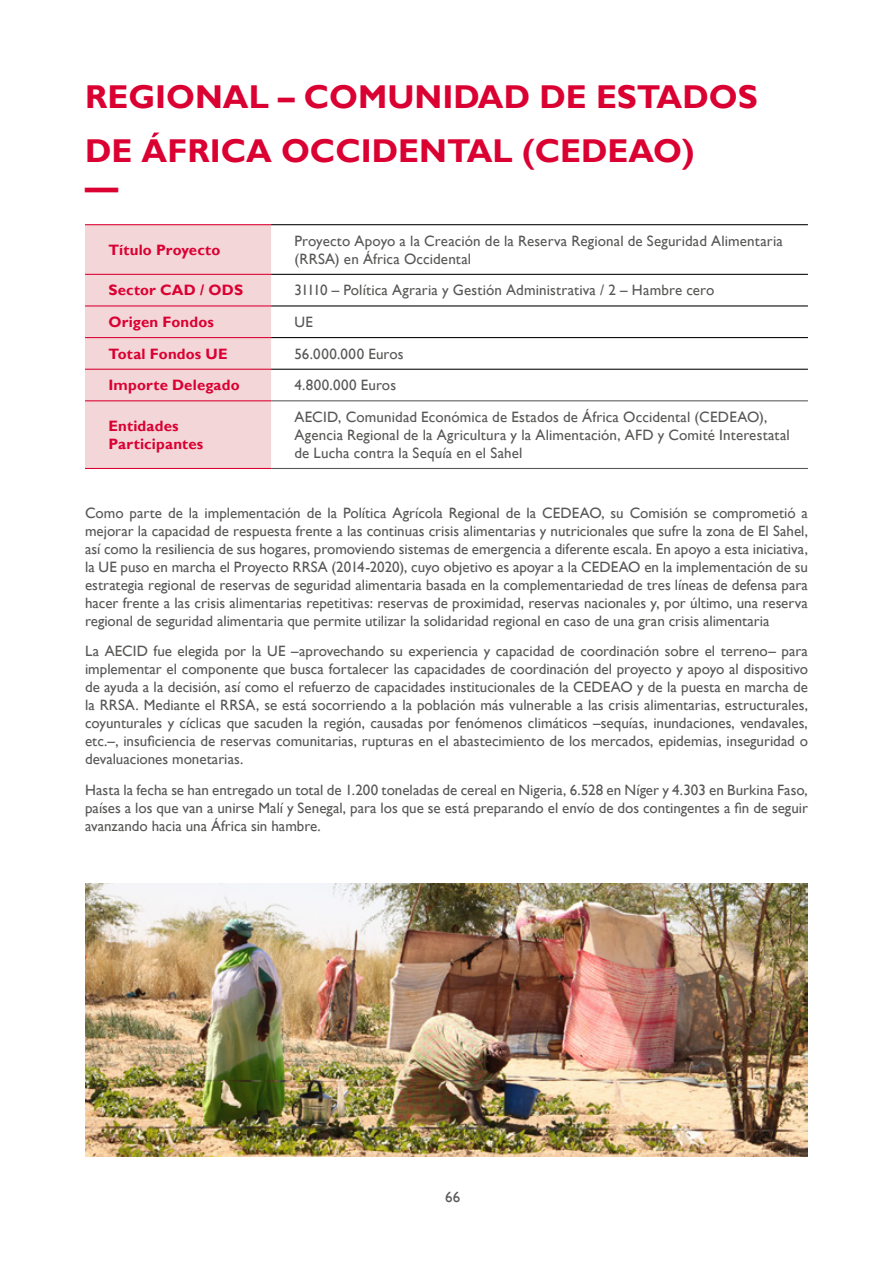
<style>
.page{position:relative;width:893px;height:1263px;background:#fff}
.page>*{position:absolute;margin:0;border:0;box-sizing:border-box;transform-origin:0 0}
.t1{font:700 33px/54px "Gill Sans";color:#da0032}
.t2{font:15px/18px "Gill Sans";letter-spacing:.005em;color:#575756;text-align:justify}
.t3{font:700 15px/18px "Gill Sans";letter-spacing:.01em;color:#da0032}
</style>
<div class="page">
<img style="left:85px;top:883px;width:723px;height:274px">
<div style="left:85px;top:225px;width:186px;height:243px;background:#f2d6d8"></div>
<hr style="left:85px;top:224px;width:186px;height:1px;background:#da0032">
<hr style="left:85px;top:468px;width:186px;height:1px;background:#da0032">
<hr style="left:271px;top:224px;width:537px;height:1px;background:#000">
<hr style="left:271px;top:274px;width:537px;height:1px;background:#000">
<hr style="left:271px;top:305px;width:537px;height:1px;background:#000">
<hr style="left:271px;top:337px;width:537px;height:1px;background:#000">
<hr style="left:271px;top:369px;width:537px;height:1px;background:#000">
<hr style="left:271px;top:400px;width:537px;height:1px;background:#575756">
<hr style="left:271px;top:468px;width:537px;height:1px;background:#575756">
<hr style="left:85px;top:274px;width:186px;height:1px;background:#da0032">
<hr style="left:85px;top:305px;width:186px;height:1px;background:#da0032">
<hr style="left:85px;top:337px;width:186px;height:1px;background:#da0032">
<hr style="left:85px;top:369px;width:186px;height:1px;background:#da0032">
<hr style="left:85px;top:400px;width:186px;height:1px;background:#da0032">
<h1 class="t1" style="left:85px;top:71px;width:674px">REGIONAL – COMUNIDAD DE ESTADOS<br>DE ÁFRICA OCCIDENTAL (CEDEAO)</h1>
<h1 class="t1" style="left:85px;top:161px;width:34px">—</h1>
<p class="t3" style="left:108px;top:241px;width:113px">Título Proyecto</p>
<p class="t2" style="left:294px;top:232px;width:490px">Proyecto Apoyo a la Creación de la Reserva Regional de Seguridad Alimentaria (RRSA) en África Occidental</p>
<p class="t3" style="left:108px;top:282px;width:136px">Sector CAD / ODS</p>
<p class="t2" style="left:294px;top:282px;width:421px">31110 – Política Agraria y Gestión Administrativa / 2 – Hambre cero</p>
<p class="t3" style="left:108px;top:313px;width:107px">Origen Fondos</p>
<p class="t2" style="left:294px;top:313px;width:20px">UE</p>
<p class="t3" style="left:108px;top:345px;width:121px">Total Fondos UE</p>
<p class="t2" style="left:294px;top:345px;width:111px">56.000.000 Euros</p>
<p class="t3" style="left:108px;top:377px;width:133px">Importe Delegado</p>
<p class="t2" style="left:294px;top:376px;width:103px">4.800.000 Euros</p>
<p class="t3" style="left:108px;top:417px;width:96px">Entidades<br>Participantes</p>
<p class="t2" style="left:294px;top:408px;width:497px;text-align:left">AECID, Comunidad Económica de Estados de África Occidental (CEDEAO),<br>Agencia Regional de la Agricultura y la Alimentación, AFD y Comité Interestatal de Lucha contra la Sequía en el Sahel</p>
<p class="t2" style="left:85px;top:504px;width:724px">Como parte de la implementación de la Política Agrícola Regional de la CEDEAO, su Comisión se comprometió a mejorar la capacidad de respuesta frente a las continuas crisis alimentarias y nutricionales que sufre la zona de El Sahel, así como la resiliencia de sus hogares, promoviendo sistemas de emergencia a diferente escala. En apoyo a esta iniciativa, la UE puso en marcha el Proyecto RRSA (2014-2020), cuyo objetivo es apoyar a la CEDEAO en la implementación de su estrategia regional de reservas de seguridad alimentaria basada en la complementariedad de tres líneas de defensa para hacer frente a las crisis alimentarias repetitivas: reservas de proximidad, reservas nacionales y, por último, una reserva regional de seguridad alimentaria que permite utilizar la solidaridad regional en caso de una gran crisis alimentaria</p>
<p class="t2" style="left:85px;top:643px;width:724px">La AECID fue elegida por la UE –aprovechando su experiencia y capacidad de coordinación sobre el terreno– para implementar el componente que busca fortalecer las capacidades de coordinación del proyecto y apoyo al dispositivo de ayuda a la decisión, así como el refuerzo de capacidades institucionales de la CEDEAO y de la puesta en marcha de la RRSA. Mediante el RRSA, se está socorriendo a la población más vulnerable a las crisis alimentarias, estructurales, coyunturales y cíclicas que sacuden la región, causadas por fenómenos climáticos –sequías, inundaciones, vendavales, etc.–, insuficiencia de reservas comunitarias, rupturas en el abastecimiento de los mercados, epidemias, inseguridad o devaluaciones monetarias.</p>
<p class="t2" style="left:85px;top:781px;width:724px">Hasta la fecha se han entregado un total de 1.200 toneladas de cereal en Nigeria, 6.528 en Níger y 4.303 en Burkina Faso, países a los que van a unirse Malí y Senegal, para los que se está preparando el envío de dos contingentes a fin de seguir avanzando hacia una África sin hambre.</p>
<p class="t2" style="left:445px;top:1188px;width:17px">66</p>
</div>
